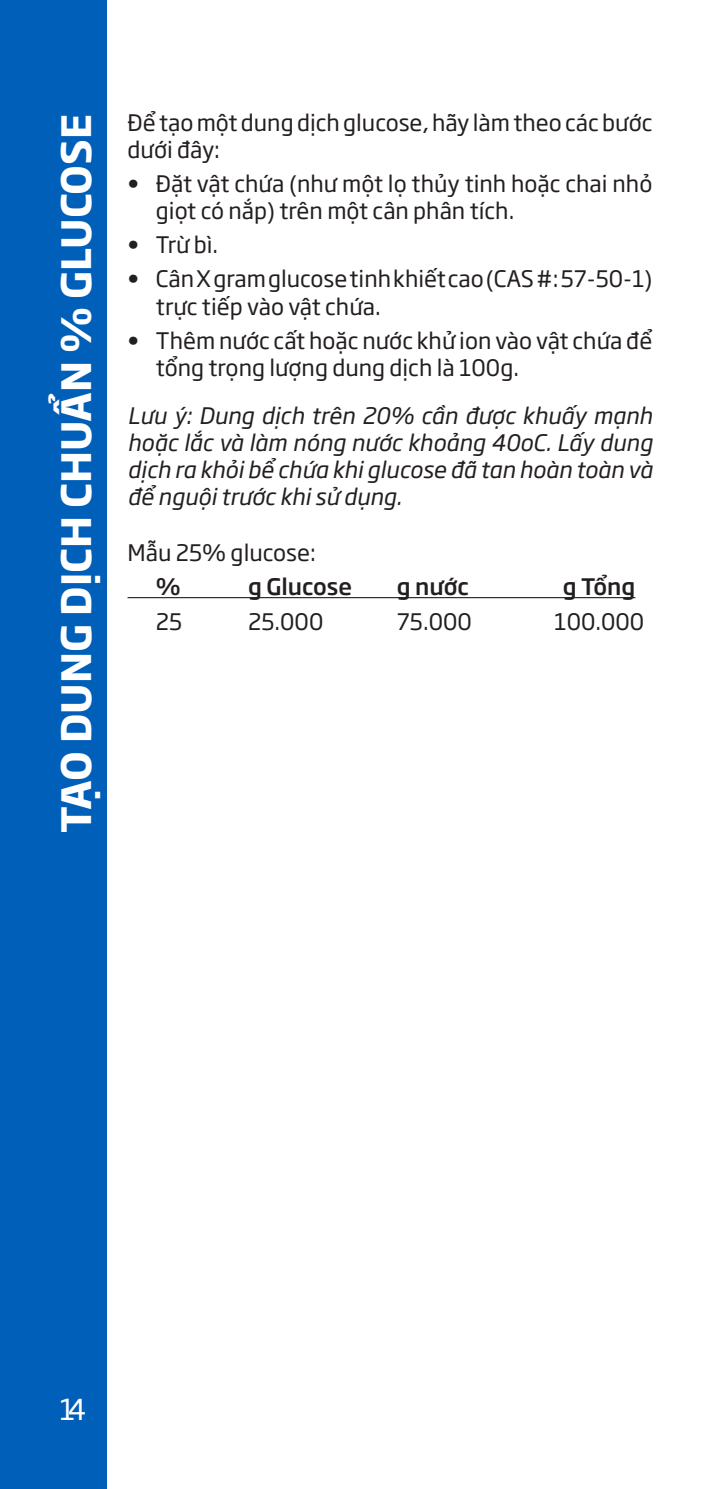
<style>
.page{position:relative;width:709px;height:1489px;background:#fff}
.page>*{position:absolute;margin:0;border:0;box-sizing:border-box;transform-origin:0 0}
.t1{font:700 40px "SVN Soho Gothic";color:#fff}
.t2{font:28.5px "SVN Soho Gothic";color:#fff}
.t3{font:22.5px/27px "SVN Soho Gothic";color:#231f20}
.t4{font:italic 22.5px/27px "SVN Soho Gothic";color:#231f20;text-align:justify}
.t5{font:500 22.5px "SVN Soho Gothic";color:#231f20}
.s1{font-weight:500}
</style>
<div class="page">
<div style="left:0;top:0;width:106px;height:1488px;background:#005fb9"></div>
<hr style="left:128px;top:597px;width:507px;height:1px;background:#231f20">
<p class="t1" style="left:44px;top:833px;width:720px;rotate:-90deg">TẠO DUNG DỊCH CHUẨN % GLUCOSE</p>
<p class="t3" style="left:128px;top:108px;width:526px">Để tạo một dung dịch glucose, hãy làm theo các bước dưới đây:</p>
<p class="t3" style="left:156px;top:169px;width:498px;text-indent:-28px"><span class="s1">•</span> Đặt vật chứa (như một lọ thủy tinh hoặc chai nhỏ giọt có nắp) trên một cân phân tích.</p>
<p class="t3" style="left:128px;top:230px;width:92px"><span class="s1">•</span> Trừ bì.</p>
<p class="t3" style="left:156px;top:264px;width:498px;text-indent:-28px"><span class="s1">•</span> Cân X gram glucose tinh khiết cao (CAS #: 57-50-1) trực tiếp vào vật chứa.</p>
<p class="t3" style="left:156px;top:325px;width:498px;text-indent:-28px"><span class="s1">•</span> Thêm nước cất hoặc nước khử ion vào vật chứa để tổng trọng lượng dung dịch là 100g.</p>
<p class="t4" style="left:128px;top:401px;width:526px">Lưu ý: Dung dịch trên 20% cần được khuấy mạnh hoặc lắc và làm nóng nước khoảng 40oC. Lấy dung dịch ra khỏi bể chứa khi glucose đã tan hoàn toàn và để nguội trước khi sử dụng.</p>
<p class="t3" style="left:128px;top:538px;width:190px">Mẫu 25% glucose:</p>
<p class="t5" style="left:156px;top:569px;width:26px">%</p>
<p class="t5" style="left:248px;top:569px;width:105px">g Glucose</p>
<p class="t5" style="left:397px;top:569px;width:73px">g nước</p>
<p class="t5" style="left:563px;top:569px;width:74px">g Tổng</p>
<p class="t3" style="left:156px;top:606px;width:28px">25</p>
<p class="t3" style="left:248px;top:606px;width:77px">25.000</p>
<p class="t3" style="left:397px;top:606px;width:76px">75.000</p>
<p class="t3" style="left:554px;top:606px;width:92px">100.000</p>
<p class="t2" style="left:60px;top:1387px;width:28px">14</p>
</div>
